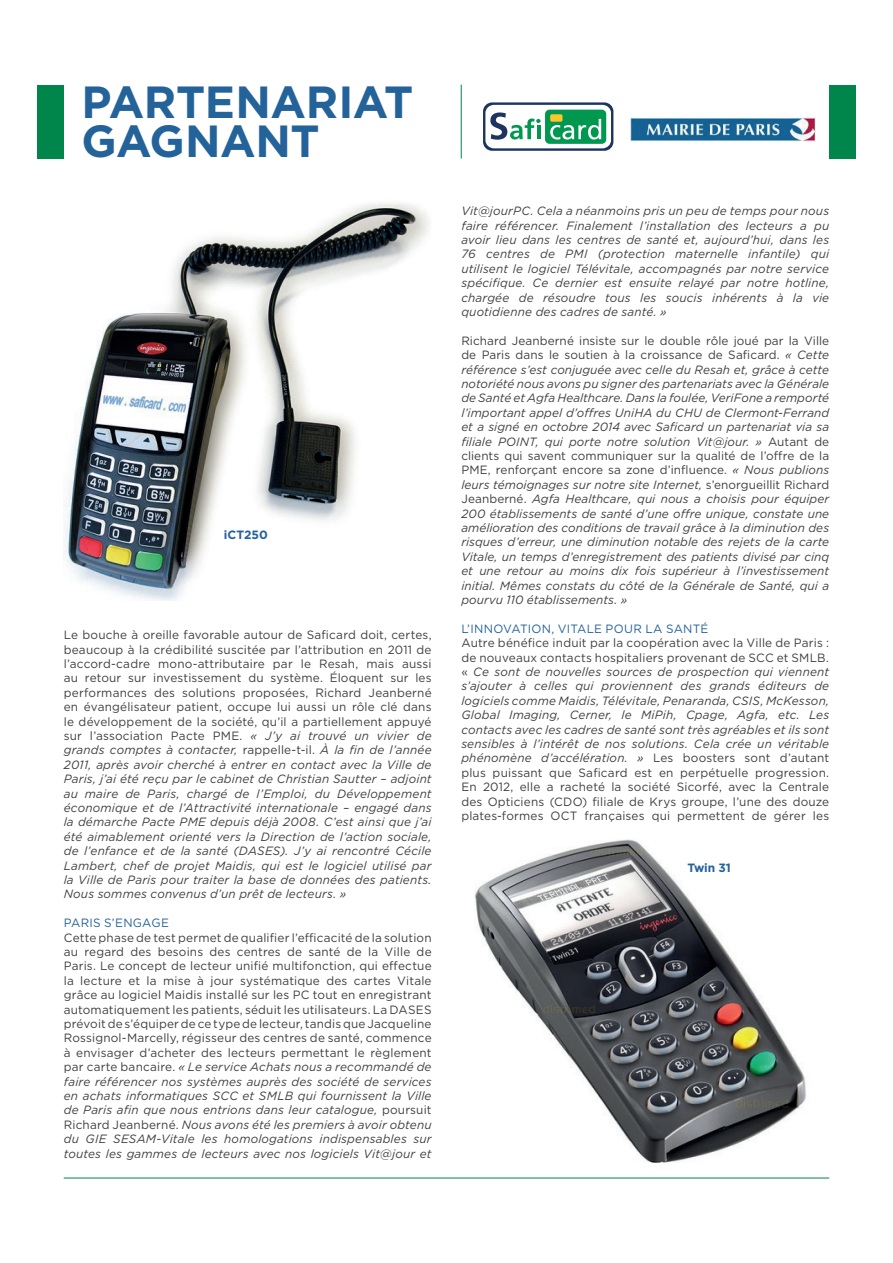
<style>
.page{position:relative;width:893px;height:1263px;background:#fff}
.page>*{position:absolute;margin:0;border:0;box-sizing:border-box;transform-origin:0 0}
.t1{font:700 45px/39px "Gotham";letter-spacing:-.01em;color:#24629a}
.t2{font:italic 12px/14.4px "Gotham";letter-spacing:.01em;color:#3e3e3f;text-align:justify}
.t3{font:12px/14.4px "Gotham";letter-spacing:.015em;color:#3e3e3f;text-align:justify}
.t4{font:12px "Gotham";letter-spacing:.02em;color:#24629a}
.t5{font:700 12px "Gotham";letter-spacing:-.005em;color:#24629a}
.s1{font-style:normal}
.s2{font-style:italic}
</style>
<div class="page">
<img style="left:64px;top:203px;width:365px;height:398px">
<img style="left:475px;top:839px;width:331px;height:324px">
<div style="left:37px;top:85px;width:27px;height:74px;background:#00854a"></div>
<div style="left:829px;top:85px;width:26px;height:74px;background:#00854a"></div>
<svg style="left:483px;top:102px;width:130px;height:49px"></svg>
<hr style="left:461px;top:85px;width:1px;height:74px;background:#00854a">
<hr style="left:64px;top:1177px;width:765px;height:1px;background:#00854a">
<img style="left:630px;top:118px;width:186px;height:23px">
<h1 class="t1" style="left:81px;top:82px;width:334px">PARTENARIAT<br>GAGNANT</h1>
<p class="t5" style="left:224px;top:527px;width:45px">iCT250</p>
<p class="t2" style="left:64px;top:627px;width:369px"><span class="s1">Le bouche à oreille favorable autour de Saficard doit, certes, beaucoup à la crédibilité suscitée par l’attribution en 2011 de l’accord-cadre mono-attributaire par le Resah, mais aussi au retour sur investissement du système. Éloquent sur les performances des solutions proposées, Richard Jeanberné en évangélisateur patient, occupe lui aussi un rôle clé dans le développement de la société, qu’il a partiellement appuyé sur l’association Pacte PME.</span> « J’y ai trouvé un vivier de grands comptes à contacter, <span class="s1">rappelle-t-il.</span> À la fin de l’année 2011, après avoir cherché à entrer en contact avec la Ville de Paris, j’ai été reçu par le cabinet de Christian Sautter – adjoint au maire de Paris, chargé de l’Emploi, du Développement économique et de l’Attractivité internationale – engagé dans la démarche Pacte PME depuis déjà 2008. C’est ainsi que j’ai été aimablement orienté vers la Direction de l’action sociale, de l’enfance et de la santé (DASES). J’y ai rencontré Cécile Lambert, chef de projet Maidis, qui est le logiciel utilisé par la Ville de Paris pour traiter la base de données des patients.<br>Nous sommes convenus d’un prêt de lecteurs. »</p>
<p class="t4" style="left:64px;top:915px;width:107px">PARIS S’ENGAGE</p>
<p class="t3" style="left:64px;top:930px;width:369px">Cette phase de test permet de qualifier l’efficacité de la solution au regard des besoins des centres de santé de la Ville de Paris. Le concept de lecteur unifié multifonction, qui effectue la lecture et la mise à jour systématique des cartes Vitale grâce au logiciel Maidis installé sur les PC tout en enregistrant automatiquement les patients, séduit les utilisateurs. La DASES prévoit de s’équiper de ce type de lecteur, tandis que Jacqueline Rossignol-Marcelly, régisseur des centres de santé, commence à envisager d’acheter des lecteurs permettant le règlement par carte bancaire. <span class="s2">« Le service Achats nous a recommandé de faire référencer nos systèmes auprès des société de services en achats informatiques SCC et SMLB qui fournissent la Ville de Paris afin que nous entrions dans leur catalogue,</span> poursuit Richard Jeanberné. <span class="s2">Nous avons été les premiers à avoir obtenu du GIE SESAM-Vitale les homologations indispensables sur toutes les gammes de lecteurs avec nos logiciels Vit@jour et</span></p>
<p class="t2" style="left:461px;top:203px;width:369px">Vit@jourPC. Cela a néanmoins pris un peu de temps pour nous faire référencer. Finalement l’installation des lecteurs a pu avoir lieu dans les centres de santé et, aujourd’hui, dans les 76 centres de PMI (protection maternelle infantile) qui utilisent le logiciel Télévitale, accompagnés par notre service spécifique. Ce dernier est ensuite relayé par notre hotline, chargée de résoudre tous les soucis inhérents à la vie quotidienne des cadres de santé. »</p>
<p class="t2" style="left:461px;top:333px;width:369px"><span class="s1">Richard Jeanberné insiste sur le double rôle joué par la Ville de Paris dans le soutien à la croissance de Saficard.</span> « Cette référence s’est conjuguée avec celle du Resah et, grâce à cette notoriété nous avons pu signer des partenariats avec la Générale de Santé et Agfa Healthcare. Dans la foulée, VeriFone a remporté l’important appel d’offres UniHA du CHU de Clermont-Ferrand et a signé en octobre 2014 avec Saficard un partenariat via sa filiale POINT, qui porte notre solution Vit@jour. » <span class="s1">Autant de clients qui savent communiquer sur la qualité de l’offre de la PME, renforçant encore sa zone d’influence.</span> « Nous publions leurs témoignages sur notre site Internet, <span class="s1">s’enorgueillit Richard Jeanberné.</span> Agfa Healthcare, qui nous a choisis pour équiper 200 établissements de santé d’une offre unique, constate une amélioration des conditions de travail grâce à la diminution des risques d’erreur, une diminution notable des rejets de la carte Vitale, un temps d’enregistrement des patients divisé par cinq et une retour au moins dix fois supérieur à l’investissement initial. Mêmes constats du côté de la Générale de Santé, qui a pourvu 110 établissements. »</p>
<p class="t4" style="left:461px;top:621px;width:248px">L’INNOVATION, VITALE POUR LA SANTÉ</p>
<p class="t2" style="left:461px;top:635px;width:369px"><span class="s1">Autre bénéfice induit par la coopération avec la Ville de Paris : de nouveaux contacts hospitaliers provenant de SCC et SMLB. «</span> Ce sont de nouvelles sources de prospection qui viennent s’ajouter à celles qui proviennent des grands éditeurs de logiciels comme Maidis, Télévitale, Penaranda, CSIS, McKesson, Global Imaging, Cerner, le MiPih, Cpage, Agfa, etc. Les contacts avec les cadres de santé sont très agréables et ils sont sensibles à l’intérêt de nos solutions. Cela crée un véritable phénomène d’accélération. » <span class="s1">Les boosters sont d’autant plus puissant que Saficard est en perpétuelle progression.<br>En 2012, elle a racheté la société Sicorfé, avec la Centrale des Opticiens (CDO) filiale de Krys groupe, l’une des douze plates-formes OCT françaises qui permettent de gérer les</span></p>
<p class="t5" style="left:687px;top:859px;width:45px">Twin 31</p>
</div>
